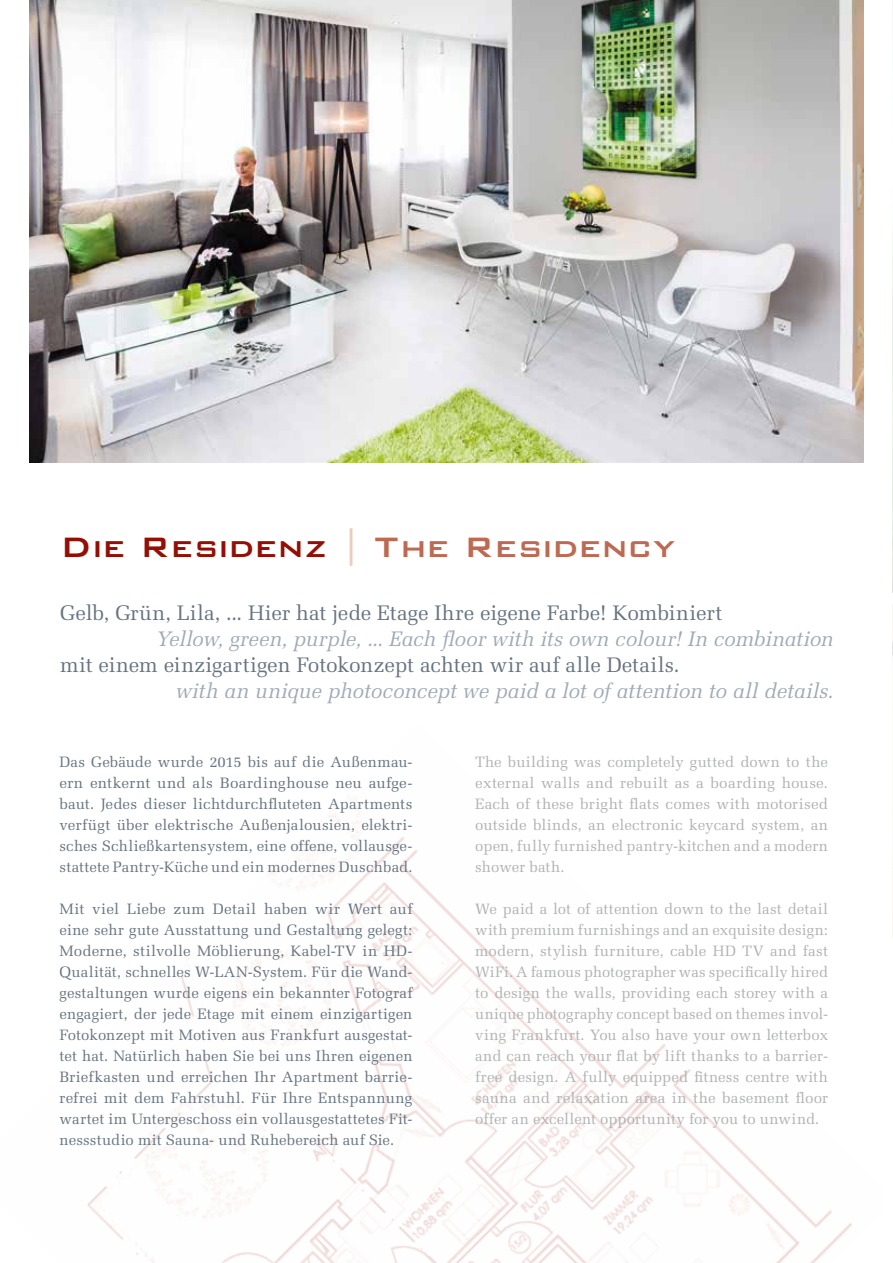
<style>
.page{position:relative;width:893px;height:1263px;background:#fff}
.page>*{position:absolute;margin:0;border:0;box-sizing:border-box;transform-origin:0 0}
.t1{font:500 37.5px "Bank Gothic BT";color:#be6951}
.t2{font:italic 21px "Melior LT Std";letter-spacing:-.01em;color:#a0aab6}
.t3{font:21px "Melior LT Std";color:#677481}
.t4{font:15px/21px "Melior LT Std";letter-spacing:.005em;color:#677481;text-align:justify}
.t5{font:15px/21px "Melior LT Std";letter-spacing:.005em;color:#b1b2b3;text-align:justify}
.s1{color:#940e03}
.s2{color:#eaccbe}
</style>
<div class="page">
<img style="left:87px;top:806px;width:765px;height:457px">
<img style="left:30px;top:0;width:833px;height:462px">
<svg style="left:892px;top:233px;width:1px;height:690px"></svg>
<h1 class="t1" style="left:60px;top:526px;width:616px"><span class="s1">Die Residenz</span> <span class="s2">|</span> The Residency</h1>
<h2 class="t3" style="left:60px;top:600px;width:664px">Gelb, Grün, Lila, ... Hier hat jede Etage Ihre eigene Farbe! Kombiniert</h2>
<h2 class="t3" style="left:60px;top:653px;width:621px">mit einem einzigartigen Fotokonzept achten wir auf alle Details.</h2>
<h2 class="t2" style="left:156px;top:626px;width:679px">Yellow, green, purple, ... Each floor with its own colour! In combination</h2>
<h2 class="t2" style="left:175px;top:679px;width:659px">with an unique photoconcept we paid a lot of attention to all details.</h2>
<p class="t4" style="left:60px;top:751px;width:354px">Das Gebäude wurde 2015 bis auf die Außenmau&shy;ern entkernt und als Boardinghouse neu aufge&shy;baut. Jedes dieser lichtdurchfluteten Apartments verfügt über elektrische Außenjalousien, elektri&shy;sches Schließkartensystem, eine offene, vollausge&shy;stattete Pantry-Küche und ein modernes Duschbad.</p>
<p class="t4" style="left:60px;top:898px;width:354px">Mit viel Liebe zum Detail haben wir Wert auf eine sehr gute Ausstattung und Gestaltung gelegt:<br>Moderne, stilvolle Möblierung, Kabel-TV in HD-Qualität, schnelles W-LAN-System. Für die Wand&shy;gestaltungen wurde eigens ein bekannter Fotograf engagiert, der jede Etage mit einem einzigartigen Fotokonzept mit Motiven aus Frankfurt ausgestat&shy;tet hat. Natürlich haben Sie bei uns Ihren eigenen Briefkasten und erreichen Ihr Apartment barrie&shy;refrei mit dem Fahrstuhl. Für Ihre Entspannung wartet im Untergeschoss ein vollausgestattetes Fit&shy;nessstudio mit Sauna- und Ruhebereich auf Sie.</p>
<p class="t5" style="left:475px;top:751px;width:354px">The building was completely gutted down to the external walls and rebuilt as a boarding house.<br>Each of these bright flats comes with motorised outside blinds, an electronic keycard system, an open, fully furnished pantry-kitchen and a modern shower bath.</p>
<p class="t5" style="left:475px;top:898px;width:354px">We paid a lot of attention down to the last detail with premium furnishings and an exquisite design: modern, stylish furniture, cable HD TV and fast WiFi. A famous photographer was specifically hired to design the walls, providing each storey with a unique photography concept based on themes invol&shy;ving Frankfurt. You also have your own letterbox and can reach your flat by lift thanks to a barrier&shy;free design. A fully equipped fitness centre with sauna and relaxation area in the basement floor offer an excellent opportunity for you to unwind.</p>
</div>
